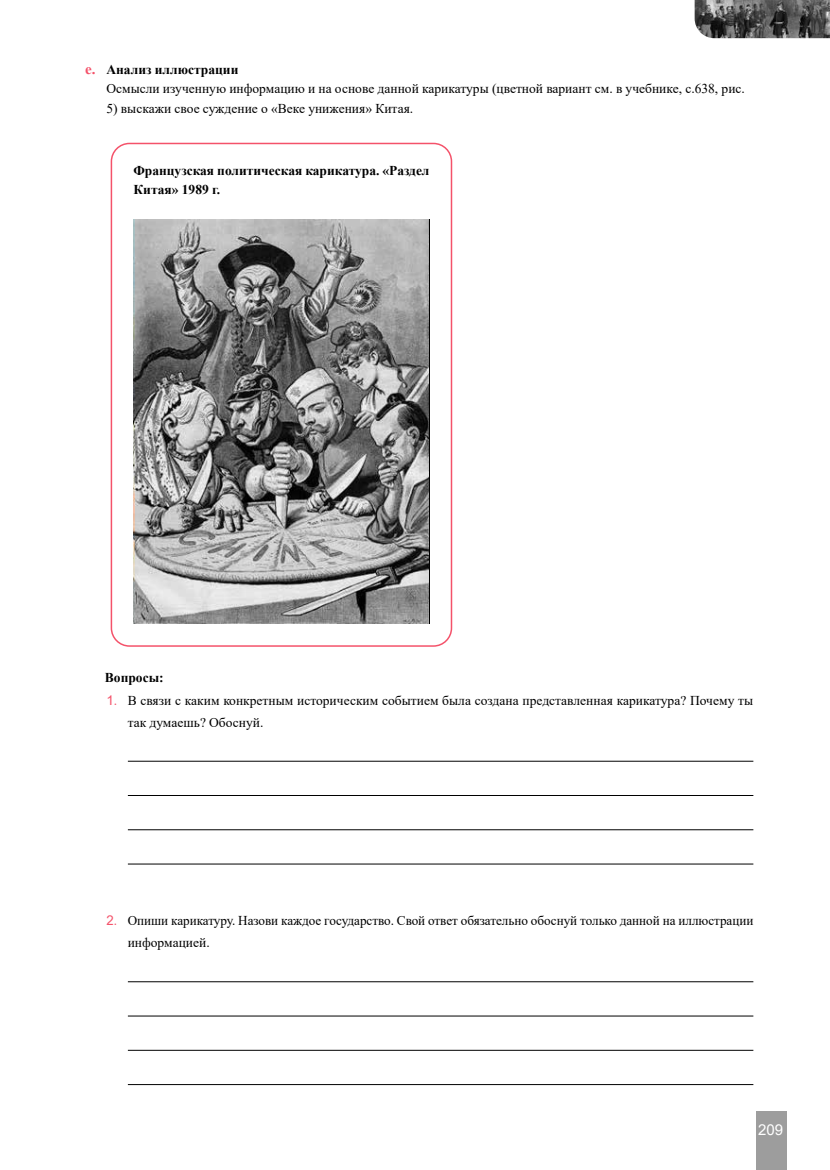
<style>
.page{position:relative;width:830px;height:1170px;background:#fff}
.page>*{position:absolute;margin:0;border:0;box-sizing:border-box;transform-origin:0 0}
.t1{font:15px "Arial";color:#fff}
.t2{font:13.5px/22.2px "Times New Roman";color:#000}
.t3{font:700 13.5px/19.5px "Times New Roman";color:#000}
.s1{font-weight:700;font-size:15px;color:#f4526a}
.s2{font-weight:700}
.s3{font-family:"Arial";color:#f4526a}
.s4{color:#f4526a}
</style>
<div class="page">
<img style="left:694px;top:0;width:135px;height:38px">
<div style="left:755px;top:1110px;width:31px;height:59px;background:#9d9d9d"></div>
<div style="left:111px;top:143px;width:341px;height:503px;border:2px solid #f4526a;border-radius:18px"></div>
<svg style="left:135px;top:220px;width:294px;height:403px;background:#8b8b8b"></svg>
<hr style="left:128px;top:761px;width:625px;height:1px;background:#000">
<hr style="left:128px;top:795px;width:625px;height:1px;background:#000">
<hr style="left:128px;top:829px;width:625px;height:1px;background:#000">
<hr style="left:128px;top:863px;width:625px;height:1px;background:#000">
<hr style="left:128px;top:981px;width:625px;height:1px;background:#000">
<hr style="left:128px;top:1015px;width:625px;height:1px;background:#000">
<hr style="left:128px;top:1049px;width:625px;height:1px;background:#000">
<hr style="left:128px;top:1084px;width:625px;height:1px;background:#000">
<p class="t2" style="left:106px;top:59px;width:639px;line-height:19.5px;text-indent:-21px"><span class="s1">е.</span> <span class="s2">Анализ иллюстрации<br></span>Осмысли изученную информацию и на основе данной карикатуры (цветной вариант см. в учебнике, с.638, рис.</p>
<p class="t2" style="left:106px;top:97px;width:308px">5) выскажи свое суждение о «Веке унижения» Китая.</p>
<p class="t3" style="left:133px;top:160px;width:297px">Французская политическая карикатура. «Раздел<br>Китая» 1989 г.</p>
<p class="t3" style="left:105px;top:667px;width:60px">Вопросы:</p>
<p class="t2" style="left:128px;top:688px;width:626px;text-indent:-21px"><span class="s3">1</span><span class="s4">.</span> В связи с каким конкретным историческим событием была создана представленная карикатура? Почему ты так думаешь? Обоснуй.</p>
<p class="t2" style="left:128px;top:909px;width:627px;text-indent:-21px"><span class="s3">2</span><span class="s4">.</span> Опиши карикатуру. Назови каждое государство. Свой ответ обязательно обоснуй только данной на иллюстрации информацией.</p>
<p class="t1" style="left:757px;top:1119px;width:27px">209</p>
</div>
